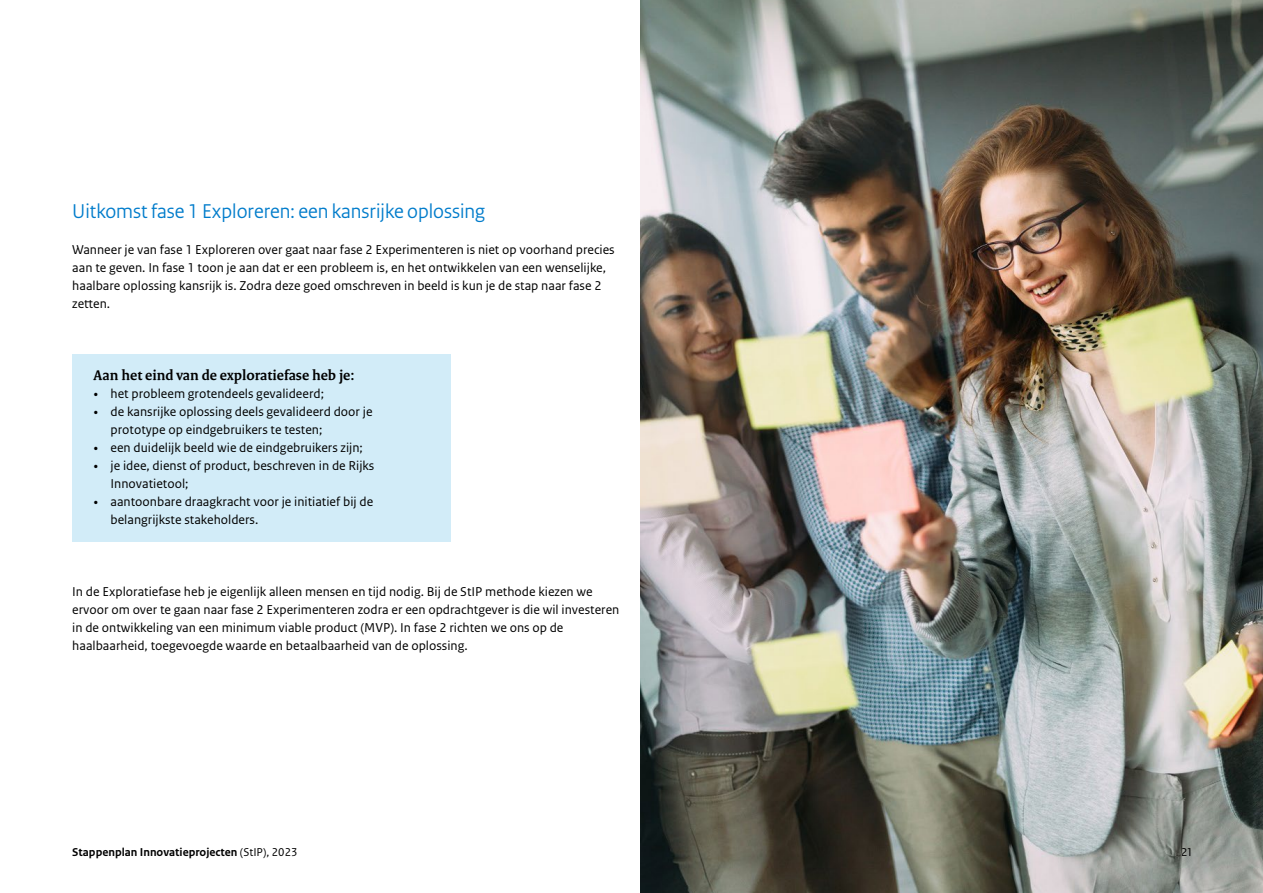
<style>
.page{position:relative;width:1263px;height:893px;background:#fff}
.page>*{position:absolute;margin:0;border:0;box-sizing:border-box;transform-origin:0 0}
._04_RO_Paragraafkop{font:21px "Rijksoverheid Sans Heading";color:#007ccb}
._05_RO_Alineakop_Ser{font:700 15px "Rijksoverheid Serif";color:#000}
._10_RO_Broodtekst_Sa{font:13.5px/18px "Rijksoverheid Sans Text";color:#000}
.t1{font:700 12px "Rijksoverheid Sans Text";color:#000}
.t2{font:12px "Rijksoverheid Sans Text";color:#000}
.s1{font-family:"Rijksoverheid Serif"}
.s2{font-weight:400}
</style>
<div class="page">
<img style="left:640px;top:0;width:623px;height:893px">
<div style="left:72px;top:354px;width:379px;height:187px;background:#d2ecf8"></div>
<p class="_04_RO_Paragraafkop" style="left:72px;top:199px;width:414px">Uitkomst fase 1 Exploreren: een kansrijke oplossing</p>
<p class="_10_RO_Broodtekst_Sa" style="left:72px;top:241px;width:544px">Wanneer je van fase 1 Exploreren over gaat naar fase 2 Experimenteren is niet op voorhand precies aan te geven. In fase 1 toon je aan dat er een probleem is, en het ontwikkelen van een wenselijke, haalbare oplossing kansrijk is. Zodra deze goed omschreven in beeld is kun je de stap naar fase 2 zetten.</p>
<p class="_05_RO_Alineakop_Ser" style="left:94px;top:366px;width:262px">Aan het eind van de exploratiefase heb je:</p>
<p class="_10_RO_Broodtekst_Sa" style="left:94px;top:385px;width:232px"><span class="s1">•</span> het probleem grotendeels gevalideerd;</p>
<p class="_10_RO_Broodtekst_Sa" style="left:111px;top:403px;width:263px;text-indent:-17px"><span class="s1">•</span> de kansrijke oplossing deels gevalideerd door je prototype op eindgebruikers te testen;</p>
<p class="_10_RO_Broodtekst_Sa" style="left:94px;top:439px;width:271px"><span class="s1">•</span> een duidelijk beeld wie de eindgebruikers zijn;</p>
<p class="_10_RO_Broodtekst_Sa" style="left:111px;top:457px;width:265px;text-indent:-17px"><span class="s1">•</span> je idee, dienst of product, beschreven in de Rijks<br>Innovatietool;</p>
<p class="_10_RO_Broodtekst_Sa" style="left:111px;top:493px;width:264px;text-indent:-17px"><span class="s1">•</span> aantoonbare draagkracht voor je initiatief bij de belangrijkste stakeholders.</p>
<p class="_10_RO_Broodtekst_Sa" style="left:72px;top:583px;width:549px">In de Exploratiefase heb je eigenlijk alleen mensen en tijd nodig. Bij de StIP methode kiezen we ervoor om over te gaan naar fase 2 Experimenteren zodra er een opdrachtgever is die wil investeren in de ontwikkeling van een minimum viable product (MVP). In fase 2 richten we ons op de haalbaarheid, toegevoegde waarde en betaalbaarheid van de oplossing.</p>
<p class="t1" style="left:72px;top:845px;width:227px">Stappenplan Innovatieprojecten <span class="s2">(StIP), 2023</span></p>
<p class="t2" style="left:1181px;top:845px;width:12px">21</p>
</div>
